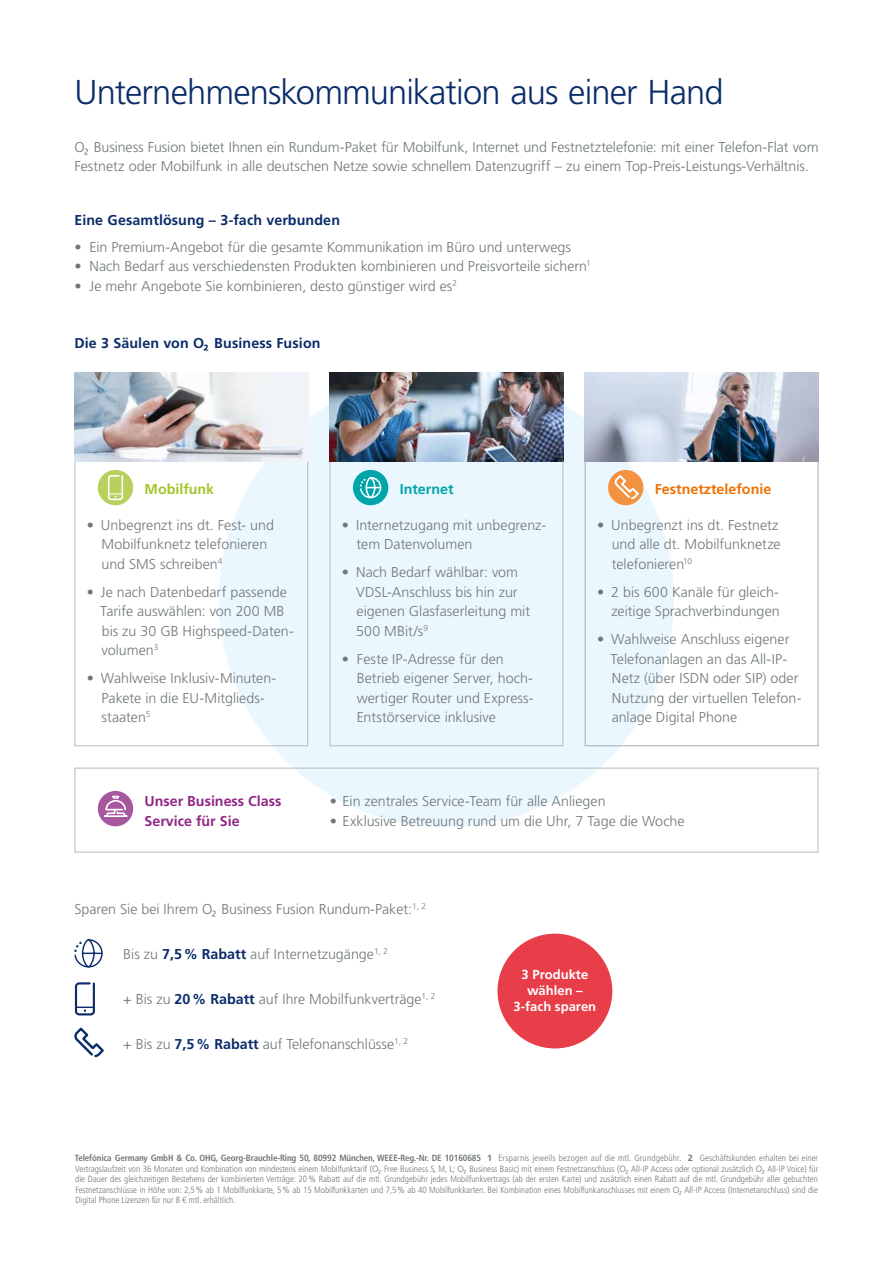
<style>
.page{position:relative;width:893px;height:1263px;background:#fff}
.page>*{position:absolute;margin:0;border:0;box-sizing:border-box;transform-origin:0 0}
.t1{font:300 34.5px "O2 Frutiger";letter-spacing:-.025em;color:#0a2c69}
.t2{font:300 14.25px/19.5px "O2 Frutiger";color:#70777a}
.t3{font:300 14.25px "Frutiger LT";color:#70777a}
.t4{font:700 14.25px "O2 Frutiger";letter-spacing:.01em;color:#0a2c69}
.t5{font:700 14.25px/19.5px "O2 Frutiger";color:#912685}
.t6{font:700 14.25px "O2 Frutiger";color:#ee7100}
.t7{font:700 14.25px "O2 Frutiger";color:#a2c62a}
.t8{font:700 14.25px "O2 Frutiger";color:#00a5aa}
.t9{font:700 13.05px/15.8px "O2 Frutiger";color:#fff;text-align:center}
.t10{font:300 condensed 9px/10.5px "Frutiger LT";color:#70777a;text-align:justify}
.s1{font-family:"O2 Frutiger"}
.s2{font-weight:700;color:#0a2c69}
.s3{font-weight:700}
.s4{font-family:"O2 Frutiger";font-weight:700;font-stretch:normal}
.s5{font-weight:700;font-stretch:normal}
.s6{font-family:"O2 Frutiger";font-stretch:normal}
</style>
<div class="page">
<svg style="left:75px;top:982px;width:20px;height:33px"></svg>
<svg style="left:74px;top:939px;width:29px;height:29px"></svg>
<div style="left:497px;top:934px;width:115px;height:114px;background:#e83e4a;border-radius:50%"></div>
<div style="left:219px;top:372px;width:455px;height:455px;background:#ebf7fe;border-radius:50%"></div>
<div style="left:74px;top:449px;width:234px;height:297px;border:1px solid #b8bec1"></div>
<div style="left:585px;top:449px;width:234px;height:297px;border:1px solid #aab0b4"></div>
<img style="left:585px;top:372px;width:234px;height:89px">
<img style="left:75px;top:372px;width:233px;height:89px">
<div style="left:74px;top:767px;width:745px;height:86px;border:1px solid #b8bec1"></div>
<div style="left:98px;top:470px;width:35px;height:35px;background:#b7d15c;border-radius:50%"></div>
<svg style="left:108px;top:475px;width:15px;height:25px"></svg>
<div style="left:330px;top:449px;width:233px;height:297px;border:1px solid #b8bec1"></div>
<img style="left:330px;top:372px;width:233px;height:89px">
<div style="left:353px;top:470px;width:35px;height:35px;background:#00a5a9;border-radius:50%"></div>
<svg style="left:359px;top:476px;width:23px;height:23px"></svg>
<div style="left:608px;top:470px;width:35px;height:35px;background:#f39342;border-radius:50%"></div>
<div style="left:98px;top:791px;width:35px;height:35px;background:#a7579e;border-radius:50%"></div>
<svg style="left:103px;top:795px;width:26px;height:22px"></svg>
<svg style="left:614px;top:474px;width:26px;height:26px"></svg>
<svg style="left:74px;top:1027px;width:30px;height:30px"></svg>
<h1 class="t1" style="left:74px;top:72px;width:651px">Unternehmenskommunikation aus einer Hand</h1>
<p class="t2" style="left:74px;top:137px;width:746px">œ Business Fusion bietet Ihnen ein Rundum-Paket für Mobilfunk, Internet und Festnetztelefonie: mit einer Telefon-Flat vom<br>Festnetz oder Mobilfunk in alle deutschen Netze sowie schnellem Datenzugriff – zu einem Top-Preis-Leistungs-Verhältnis.</p>
<p class="t4" style="left:74px;top:212px;width:267px">Eine Gesamtlösung – 3-fach verbunden</p>
<p class="t2" style="left:74px;top:237px;width:498px">• Ein Premium-Angebot für die gesamte Kommunikation im Büro und unterwegs</p>
<p class="t2" style="left:74px;top:256px;width:518px">• Nach Bedarf aus verschiedensten Produkten kombinieren und Preisvorteile sichern<sup>1</sup></p>
<p class="t2" style="left:74px;top:276px;width:384px">• Je mehr Angebote Sie kombinieren, desto günstiger wird es<sup>2</sup></p>
<p class="t4" style="left:74px;top:335px;width:248px">Die 3 Säulen von œ Business Fusion</p>
<p class="t7" style="left:145px;top:480px;width:71px">Mobilfunk</p>
<p class="t6" style="left:655px;top:480px;width:118px">Festnetztelefonie</p>
<p class="t8" style="left:400px;top:480px;width:55px">Internet</p>
<p class="t2" style="left:101px;top:515px;width:174px;text-indent:-15px">• Unbegrenzt ins dt. Fest- und<br>Mobilfunknetz telefonieren und SMS schreiben<sup>4</sup></p>
<p class="t2" style="left:100px;top:582px;width:195px;text-indent:-13px">• Je nach Datenbedarf passende<br>Tarife auswählen: von 200 MB bis zu 30 GB Highspeed-Daten&shy;volumen<sup>3</sup></p>
<p class="t2" style="left:101px;top:668px;width:176px;text-indent:-15px">• Wahlweise Inklusiv-Minuten-<br>Pakete in die EU-Mitglieds&shy;staaten<sup>5</sup></p>
<p class="t2" style="left:357px;top:515px;width:191px;text-indent:-15px">• Internetzugang mit unbegrenz&shy;tem Datenvolumen</p>
<p class="t2" style="left:356px;top:562px;width:176px;text-indent:-14px">• Nach Bedarf wählbar: vom<br>VDSL-Anschluss bis hin zur eigenen Glasfaserleitung mit<br>500 MBit/s<sup>9</sup></p>
<p class="t2" style="left:357px;top:649px;width:178px;text-indent:-15px">• Feste IP-Adresse für den<br>Betrieb eigener Server, hoch&shy;wertiger Router und Express-<br>Entstörservice inklusive</p>
<p class="t2" style="left:612px;top:515px;width:170px;text-indent:-15px">• Unbegrenzt ins dt. Festnetz und alle dt. Mobilfunknetze telefonieren<sup>10</sup></p>
<p class="t2" style="left:597px;top:582px;width:184px;text-align:right">• 2 bis 600 Kanäle für gleich&shy;zeitige Sprachverbindungen</p>
<p class="t2" style="left:610px;top:629px;width:192px;text-indent:-13px">• Wahlweise Anschluss eigener<br>Telefonanlagen an das All-IP-<br>Netz (über ISDN oder SIP) oder<br>Nutzung der virtuellen Telefon&shy;anlage Digital Phone</p>
<p class="t5" style="left:145px;top:791px;width:138px">Unser Business Class<br>Service für Sie</p>
<p class="t2" style="left:330px;top:792px;width:277px">• Ein zentrales Service-Team für alle Anliegen</p>
<p class="t2" style="left:330px;top:811px;width:356px">• Exklusive Betreuung rund um die Uhr, 7 Tage die Woche</p>
<p class="t3" style="left:74px;top:900px;width:353px">Sparen Sie bei Ihrem <span class="s1">œ</span> Business Fusion Rundum-Paket:<sup>1,</sup> <sup>2</sup></p>
<p class="t3" style="left:123px;top:945px;width:266px">Bis zu <span class="s2">7,5% Rabatt</span> auf Internetzugänge<sup>1,</sup> <sup>2</sup></p>
<p class="t3" style="left:123px;top:990px;width:314px">+ Bis zu <span class="s2">20% Rabatt</span> auf Ihre Mobilfunkverträge<sup>1,</sup> <sup>2</sup></p>
<p class="t3" style="left:123px;top:1035px;width:286px">+ Bis zu <span class="s2">7,5% Rabatt</span> auf Telefonanschlüsse<sup>1,</sup> <sup>2</sup></p>
<p class="t9" style="left:514px;top:967px;width:84px">3 Produkte wählen –<br>3-fach sparen</p>
<p class="t10" style="left:75px;top:1153px;width:745px"><span class="s3">Telefónica Germany GmbH &amp; Co. OHG, Georg-Brauchle-Ring 50, 80992 München, WEEE-Reg.-Nr. DE 10160685</span> <span class="s4">1</span> Ersparnis jeweils bezogen auf die mtl. Grundgebühr. <span class="s5">2</span> Geschäftskunden erhalten bei einer Vertragslaufzeit von 36 Monaten und Kombination von mindestens einem Mobilfunktarif (<span class="s6">œ</span> Free Business S, M, L; <span class="s6">œ</span> Business Basic) mit einem Festnetzanschluss (<span class="s6">œ</span> All-IP Access oder optional zusätzlich <span class="s6">œ</span> All-IP Voice) für die Dauer des gleichzeitigen Bestehens der kombinierten Verträge: 20 % Rabatt auf die mtl. Grundgebühr jedes Mobilfunkvertrags (ab der ersten Karte) und zusätzlich einen Rabatt auf die mtl. Grundgebühr aller gebuchten Festnetzanschlüsse in Höhe von: 2,5 % ab 1 Mobilfunkkarte, 5 % ab 15 Mobilfunkkarten und 7,5 % ab 40 Mobilfunkkarten. Bei Kombination eines Mobilfunkanschlusses mit einem <span class="s6">œ</span> All-IP Access (Internetanschluss) sind die Digital Phone Lizenzen für nur 8 € mtl. erhältlich.</p>
</div>
